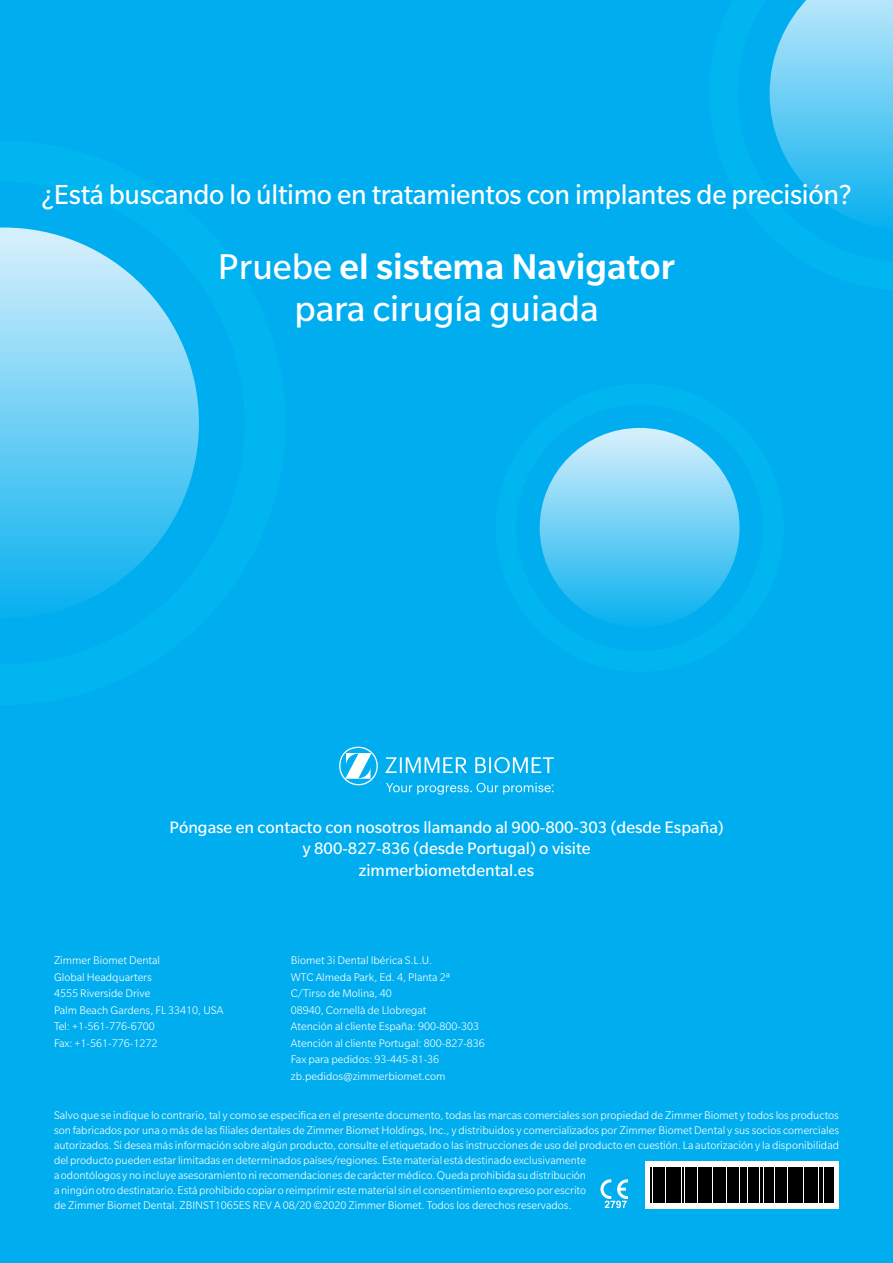
<style>
.page{position:relative;width:893px;height:1263px;background:#00aeef}
.page>*{position:absolute;margin:0;border:0;box-sizing:border-box;transform-origin:0 0}
.t1{font:39px/42px "Slate Pro";color:#fff;text-align:center}
.t2{font:30px "Slate Pro";letter-spacing:-.01em;color:#fff}
.t3{font:18px/21.6px "Slate Pro";color:#fff;text-align:center}
.t4{font:300 12px/16.5px "Slate Pro";color:#fff}
.s1{font-weight:500}
</style>
<div class="page">
<svg style="left:385px;top:757px;width:169px;height:16px"></svg>
<svg style="left:339px;top:747px;width:39px;height:38px"></svg>
<svg style="left:386px;top:783px;width:168px;height:12px"></svg>
<div style="left:645px;top:1162px;width:194px;height:47px;background:#fff"></div>
<svg style="left:600px;top:1179px;width:28px;height:29px"></svg>
<svg style="left:0;top:227px;width:199px;height:382px"></svg>
<svg style="left:769px;top:0;width:124px;height:224px"></svg>
<div style="left:495px;top:384px;width:289px;height:288px;border:21px solid #00b7f1;border-radius:50%"></div>
<div style="left:540px;top:428px;width:199px;height:200px;background:linear-gradient(to bottom,#d9f0fc,#07b0ef);border-radius:50%"></div>
<div style="left:533px;top:421px;width:213px;height:213px;border:6px solid #00aeef;border-radius:50%"></div>
<svg style="left:653px;top:1167px;width:180px;height:36px;fill:#000"></svg>
<hr style="left:651px;top:1167px;width:1px;height:36px;background:#000">
<hr style="left:654px;top:1167px;width:1px;height:36px;background:#000">
<hr style="left:656px;top:1167px;width:2px;height:36px;background:#000">
<hr style="left:659px;top:1167px;width:2px;height:36px;background:#000">
<hr style="left:662px;top:1167px;width:1px;height:36px;background:#000">
<hr style="left:664px;top:1167px;width:1px;height:36px;background:#000">
<hr style="left:667px;top:1167px;width:2px;height:36px;background:#000">
<hr style="left:670px;top:1167px;width:2px;height:36px;background:#000">
<hr style="left:673px;top:1167px;width:1px;height:36px;background:#000">
<hr style="left:675px;top:1167px;width:1px;height:36px;background:#000">
<hr style="left:677px;top:1167px;width:1px;height:36px;background:#000">
<hr style="left:679px;top:1167px;width:2px;height:36px;background:#000">
<hr style="left:682px;top:1167px;width:1px;height:36px;background:#000">
<hr style="left:685px;top:1167px;width:1px;height:36px;background:#000">
<hr style="left:687px;top:1167px;width:2px;height:36px;background:#000">
<hr style="left:690px;top:1167px;width:1px;height:36px;background:#000">
<hr style="left:692px;top:1167px;width:2px;height:36px;background:#000">
<hr style="left:695px;top:1167px;width:1px;height:36px;background:#000">
<hr style="left:698px;top:1167px;width:2px;height:36px;background:#000">
<hr style="left:701px;top:1167px;width:1px;height:36px;background:#000">
<hr style="left:703px;top:1167px;width:1px;height:36px;background:#000">
<hr style="left:705px;top:1167px;width:1px;height:36px;background:#000">
<hr style="left:707px;top:1167px;width:2px;height:36px;background:#000">
<hr style="left:710px;top:1167px;width:1px;height:36px;background:#000">
<hr style="left:713px;top:1167px;width:2px;height:36px;background:#000">
<hr style="left:716px;top:1167px;width:1px;height:36px;background:#000">
<hr style="left:718px;top:1167px;width:2px;height:36px;background:#000">
<hr style="left:721px;top:1167px;width:1px;height:36px;background:#000">
<hr style="left:723px;top:1167px;width:2px;height:36px;background:#000">
<hr style="left:728px;top:1167px;width:1px;height:36px;background:#000">
<hr style="left:730px;top:1167px;width:1px;height:36px;background:#000">
<hr style="left:732px;top:1167px;width:1px;height:36px;background:#000">
<hr style="left:734px;top:1167px;width:2px;height:36px;background:#000">
<hr style="left:737px;top:1167px;width:2px;height:36px;background:#000">
<hr style="left:741px;top:1167px;width:1px;height:36px;background:#000">
<hr style="left:743px;top:1167px;width:2px;height:36px;background:#000">
<hr style="left:746px;top:1167px;width:1px;height:36px;background:#000">
<hr style="left:749px;top:1167px;width:1px;height:36px;background:#000">
<hr style="left:751px;top:1167px;width:1px;height:36px;background:#000">
<hr style="left:753px;top:1167px;width:2px;height:36px;background:#000">
<hr style="left:756px;top:1167px;width:1px;height:36px;background:#000">
<hr style="left:758px;top:1167px;width:1px;height:36px;background:#000">
<hr style="left:761px;top:1167px;width:2px;height:36px;background:#000">
<hr style="left:764px;top:1167px;width:2px;height:36px;background:#000">
<hr style="left:767px;top:1167px;width:1px;height:36px;background:#000">
<hr style="left:769px;top:1167px;width:1px;height:36px;background:#000">
<hr style="left:771px;top:1167px;width:2px;height:36px;background:#000">
<hr style="left:775px;top:1167px;width:2px;height:36px;background:#000">
<hr style="left:778px;top:1167px;width:1px;height:36px;background:#000">
<hr style="left:780px;top:1167px;width:1px;height:36px;background:#000">
<hr style="left:782px;top:1167px;width:2px;height:36px;background:#000">
<hr style="left:785px;top:1167px;width:1px;height:36px;background:#000">
<hr style="left:788px;top:1167px;width:2px;height:36px;background:#000">
<hr style="left:791px;top:1167px;width:1px;height:36px;background:#000">
<hr style="left:793px;top:1167px;width:1px;height:36px;background:#000">
<hr style="left:795px;top:1167px;width:2px;height:36px;background:#000">
<hr style="left:798px;top:1167px;width:1px;height:36px;background:#000">
<hr style="left:800px;top:1167px;width:2px;height:36px;background:#000">
<hr style="left:804px;top:1167px;width:1px;height:36px;background:#000">
<hr style="left:806px;top:1167px;width:1px;height:36px;background:#000">
<hr style="left:808px;top:1167px;width:2px;height:36px;background:#000">
<hr style="left:811px;top:1167px;width:2px;height:36px;background:#000">
<hr style="left:814px;top:1167px;width:1px;height:36px;background:#000">
<hr style="left:816px;top:1167px;width:2px;height:36px;background:#000">
<hr style="left:820px;top:1167px;width:1px;height:36px;background:#000">
<hr style="left:822px;top:1167px;width:1px;height:36px;background:#000">
<hr style="left:825px;top:1167px;width:1px;height:36px;background:#000">
<hr style="left:827px;top:1167px;width:2px;height:36px;background:#000">
<hr style="left:830px;top:1167px;width:2px;height:36px;background:#000">
<hr style="left:833px;top:1167px;width:1px;height:36px;background:#000">
<h2 class="t2" style="left:41px;top:179px;width:811px">¿Está buscando lo último en tratamientos con implantes de precisión?</h2>
<h1 class="t1" style="left:218px;top:245px;width:459px">Pruebe <span class="s1">el sistema Navigator </span>para cirugía guiada</h1>
<h3 class="t3" style="left:169px;top:816px;width:556px">Póngase en contacto con nosotros llamando al 900-800-303 (desde España) y 800-827-836 (desde Portugal) o visite<br>zimmerbiometdental.es</h3>
<p class="t4" style="left:54px;top:952px;width:171px">Zimmer Biomet Dental<br>Global Headquarters<br>4555 Riverside Drive<br>Palm Beach Gardens, FL 33410, USA<br>Tel: +1-561-776-6700<br>Fax: +1-561-776-1272</p>
<p class="t4" style="left:291px;top:952px;width:196px">Biomet 3i Dental Ibérica S.L.U.<br>WTC Almeda Park, Ed. 4, Planta 2ª<br>C/Tirso de Molina, 40<br>08940, Cornellà de Llobregat<br>Atención al cliente España: 900-800-303<br>Atención al cliente Portugal: 800-827-836<br>Fax para pedidos: 93-445-81-36 zb.pedidos@zimmerbiomet.com</p>
<p class="t4" style="left:54px;top:1107px;width:787px;line-height:15px">Salvo que se indique lo contrario, tal y como se especifica en el presente documento, todas las marcas comerciales son propiedad de Zimmer Biomet y todos los productos son fabricados por una o más de las filiales dentales de Zimmer Biomet Holdings, Inc., y distribuidos y comercializados por Zimmer Biomet Dental y sus socios comerciales autorizados. Si desea más información sobre algún producto, consulte el etiquetado o las instrucciones de uso del producto en cuestión. La autorización y la disponibilidad del producto pueden estar limitadas en determinados países/regiones. Este material está destinado exclusivamente<br>a odontólogos y no incluye asesoramiento ni recomendaciones de carácter médico. Queda prohibida su distribución<br>a ningún otro destinatario. Está prohibido copiar o reimprimir este material sin el consentimiento expreso por escrito<br>de Zimmer Biomet Dental. ZBINST1065ES REV A 08/20 ©2020 Zimmer Biomet. Todos los derechos reservados.</p>
</div>
